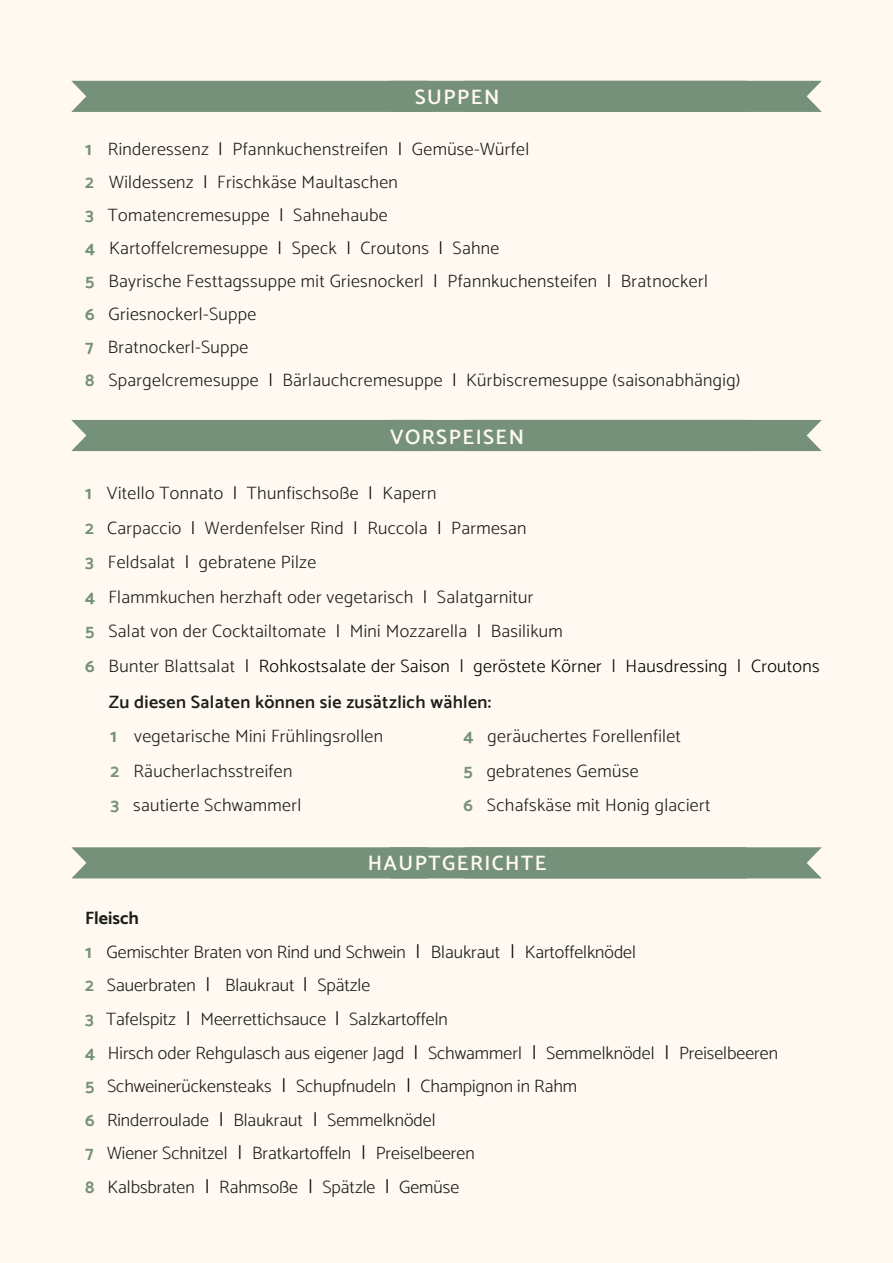
<style>
.page{position:relative;width:893px;height:1263px;background:#fff9f2}
.page>*{position:absolute;margin:0;border:0;box-sizing:border-box;transform-origin:0 0}
.t1{font:600 21px "Catamaran";letter-spacing:.07em;color:#fff9f2}
.t2{font:300 18px/33px "Catamaran";letter-spacing:.02em;color:#1d1d1b}
.t3{font:300 18px/33.6px "Catamaran";color:#1d1d1b}
.t4{font:300 18px "Catamaran";letter-spacing:.02em;color:#000}
.t5{font:600 18px "Catamaran";letter-spacing:.02em;color:#1d1d1b}
.s1{font-weight:700;color:#759179}
.s2{color:#000}
.s3{color:#1d1d1b}
.s4{font-weight:700}
.s5{font-size:19.5px;color:#000}
</style>
<div class="page">
<div style="left:71px;top:81px;width:751px;height:31px;background:#759179"></div>
<div style="left:71px;top:420px;width:751px;height:31px;background:#759179"></div>
<div style="left:71px;top:847px;width:751px;height:31px;background:#759179"></div>
<p class="t1" style="left:415px;top:81px;width:86px">SUPPEN</p>
<p class="t2" style="left:85px;top:132px;width:657px"><span class="s1">1</span> Rinderessenz <span class="s2">|</span> Pfannkuchenstreifen <span class="s2">|</span> Gemüse-Würfel<br><span class="s1">2</span> Wildessenz <span class="s2">|</span> Frischkäse Maultaschen<br><span class="s1">3</span> Tomatencremesuppe <span class="s2">|</span> Sahnehaube<br><span class="s1">4</span> Kartoffelcremesuppe <span class="s2">|</span> Speck <span class="s2">|</span> Croutons <span class="s2">|</span> Sahne<br><span class="s1">5</span> Bayrische Festtagssuppe mit Griesnockerl <span class="s2">|</span> Pfannkuchensteifen <span class="s2">|</span> Bratnockerl<br><span class="s1">6</span> Griesnockerl-Suppe<br><span class="s1">7</span> Bratnockerl-Suppe<br><span class="s1">8</span> Spargelcremesuppe <span class="s2">|</span> Bärlauchcremesuppe <span class="s2">|</span> Kürbiscremesuppe (saisonabhängig)</p>
<p class="t1" style="left:390px;top:420px;width:136px">VORSPEISEN</p>
<p class="t2" style="left:85px;top:476px;width:353px"><span class="s1">1</span> Vitello Tonnato <span class="s2">|</span> Thunfischsoße <span class="s2">|</span> Kapern</p>
<p class="t2" style="left:85px;top:510px;width:443px"><span class="s1">2</span> Carpaccio <span class="s2">|</span> Werdenfelser Rind <span class="s2">|</span> Ruccola <span class="s2">|</span> Parmesan</p>
<p class="t2" style="left:85px;top:545px;width:233px"><span class="s1">3</span> Feldsalat <span class="s2">|</span> gebratene Pilze</p>
<p class="t2" style="left:85px;top:579px;width:450px"><span class="s1">4</span> Flammkuchen herzhaft oder vegetarisch <span class="s2">|</span> Salatgarnitur</p>
<p class="t2" style="left:85px;top:614px;width:479px"><span class="s1">5</span> Salat von der Cocktailtomate <span class="s2">|</span> Mini Mozzarella <span class="s2">|</span> Basilikum</p>
<p class="t4" style="left:85px;top:652px;width:736px"><span class="s1">6</span> <span class="s3">Bunter Blattsalat</span> | Rohkostsalate der Saison | geröstete Körner | Hausdressing | Croutons</p>
<p class="t5" style="left:109px;top:688px;width:384px">Zu diesen Salaten können sie zusätzlich wählen:</p>
<p class="t2" style="left:110px;top:719px;width:274px"><span class="s1">1</span> vegetarische Mini Frühlingsrollen</p>
<p class="t2" style="left:111px;top:753px;width:183px"><span class="s1">2</span> Räucherlachsstreifen</p>
<p class="t2" style="left:110px;top:788px;width:192px"><span class="s1">3</span> sautierte Schwammerl</p>
<p class="t2" style="left:463px;top:718px;width:248px;line-height:34.5px"><span class="s1">4</span> geräuchertes Forellenfilet<br><span class="s1">5</span> gebratenes Gemüse<br><span class="s1">6</span> Schafskäse mit Honig glaciert</p>
<p class="t1" style="left:368px;top:847px;width:180px">HAUPTGERICHTE</p>
<p class="t3" style="left:85px;top:901px;width:694px"><span class="s4">Fleisch<br></span><span class="s1">1</span> Gemischter Braten von Rind und Schwein <span class="s5">|</span> Blaukraut <span class="s5">|</span> Kartoffelknödel<br><span class="s1">2</span> Sauerbraten <span class="s5">|</span> Blaukraut <span class="s5">|</span> Spätzle<br><span class="s1">3</span> Tafelspitz <span class="s5">|</span> Meerrettichsauce <span class="s5">|</span> Salzkartoffeln<br><span class="s1">4</span> Hirsch oder Rehgulasch aus eigener Jagd <span class="s5">|</span> Schwammerl <span class="s5">|</span> Semmelknödel <span class="s5">|</span> Preiselbeeren <span class="s1">5</span> Schweinerückensteaks <span class="s5">|</span> Schupfnudeln <span class="s5">|</span> Champignon in Rahm<br><span class="s1">6</span> Rinderroulade <span class="s5">|</span> Blaukraut <span class="s5">|</span> Semmelknödel<br><span class="s1">7</span> Wiener Schnitzel <span class="s5">|</span> Bratkartoffeln <span class="s5">|</span> Preiselbeeren<br><span class="s1">8</span> Kalbsbraten <span class="s5">|</span> Rahmsoße <span class="s5">|</span> Spätzle <span class="s5">|</span> Gemüse</p>
</div>
